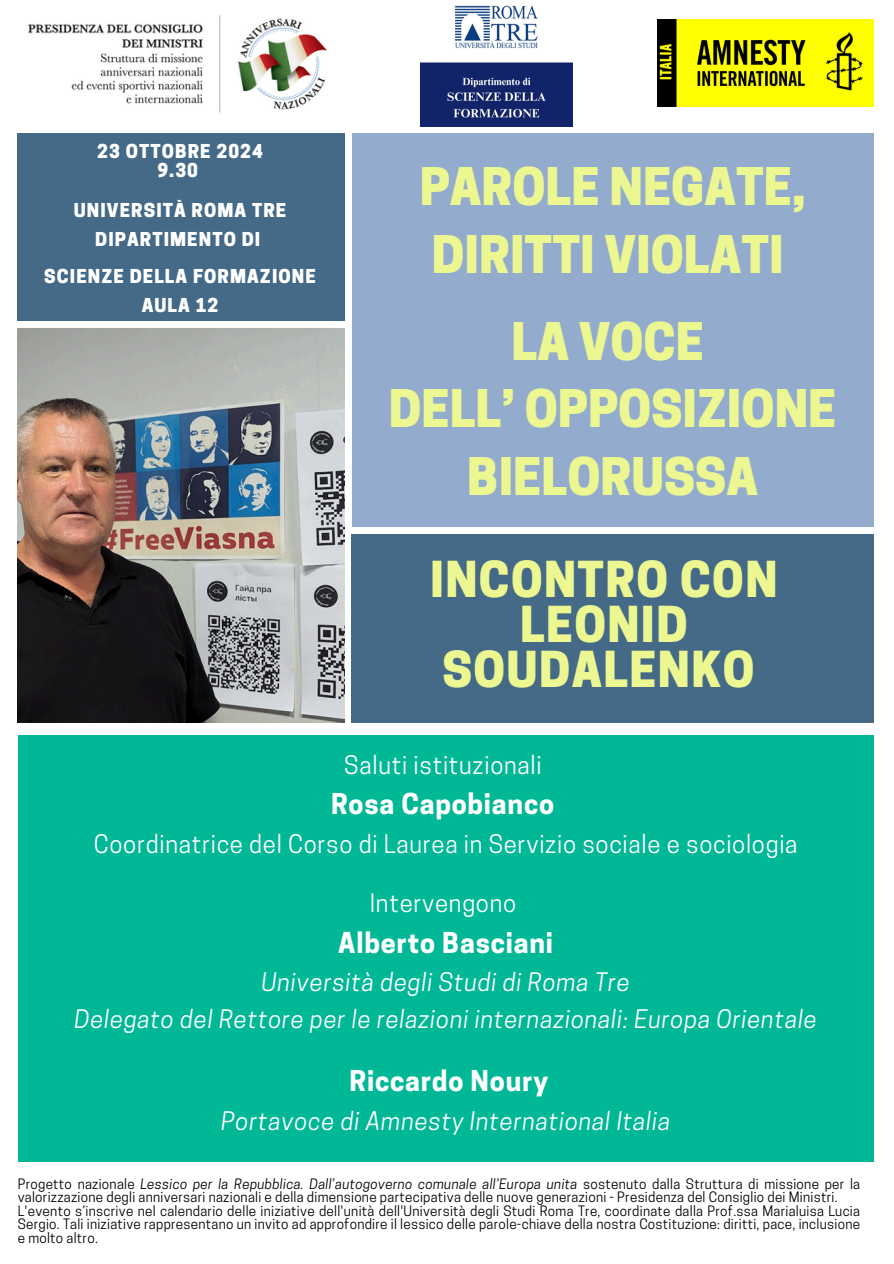
<style>
.page{position:relative;width:894px;height:1264px;background:#fff}
.page>*{position:absolute;margin:0;border:0;box-sizing:border-box;transform-origin:0 0}
.t1{font:800 48.6px/67.5px "Cooper Hewitt";color:#ecf791}
.t2{font:800 46.5px/45px "Cooper Hewitt";letter-spacing:.03em;color:#ecf791;text-align:center}
.t3{font:700 27px "Cooper Hewitt";letter-spacing:.03em;color:#fff}
.t4{font:italic 24px/37.2px "Cooper Hewitt";letter-spacing:.03em;color:#fff;text-align:center}
.t5{font:24px "Cooper Hewitt";letter-spacing:.03em;color:#fff}
.t6{font:800 18px/29.2px "Cooper Hewitt";letter-spacing:.06em;color:#fff;text-align:center}
.t7{font:13.5px/13.5px "Cooper Hewitt";letter-spacing:.02em;color:#000}
.s1{font-style:italic}
</style>
<div class="page">
<div style="left:18px;top:133px;width:326px;height:188px;background:#446a87"></div>
<div style="left:18px;top:735px;width:855px;height:427px;background:#00b796"></div>
<div style="left:351px;top:133px;width:522px;height:394px;background:#93accd"></div>
<div style="left:351px;top:534px;width:522px;height:188px;background:#446a87"></div>
<img style="left:657px;top:19px;width:216px;height:88px">
<img style="left:18px;top:328px;width:326px;height:394px">
<img style="left:420px;top:5px;width:152px;height:121px">
<img style="left:28px;top:15px;width:299px;height:98px">
<h3 class="t6" style="left:97px;top:143px;width:167px;line-height:19.2px">23 OTTOBRE 2024<br>9.30</h3>
<p class="t6" style="left:74px;top:198px;width:214px">UNIVERSITÀ ROMA TRE<br>DIPARTIMENTO DI</p>
<h1 class="t6" style="left:44px;top:263px;width:273px">SCIENZE DELLA FORMAZIONE<br>AULA 12</h1>
<h1 class="t1" style="left:419px;top:159px;width:387px">PAROLE NEGATE,<br>DIRITTI VIOLATI</h1>
<h1 class="t1" style="left:389px;top:314px;width:449px;text-align:center">LA VOCE<br>DELL’ OPPOSIZIONE<br>BIELORUSSA</h1>
<h2 class="t2" style="left:430px;top:562px;width:349px">INCONTRO CON<br>LEONID<br>SOUDALENKO</h2>
<p class="t5" style="left:344px;top:756px;width:199px">Saluti istituzionali</p>
<p class="t3" style="left:331px;top:794px;width:224px">Rosa Capobianco</p>
<p class="t5" style="left:94px;top:834px;width:705px">Coordinatrice del Corso di Laurea in Servizio sociale e sociologia</p>
<h3 class="t5" style="left:369px;top:894px;width:148px">Intervengono</h3>
<h3 class="t3" style="left:338px;top:932px;width:216px">Alberto Basciani</h3>
<h3 class="t4" style="left:74px;top:966px;width:743px">Università degli Studi di Roma Tre<br>Delegato del Rettore per le relazioni internazionali: Europa Orientale</h3>
<h3 class="t3" style="left:349px;top:1071px;width:200px">Riccardo Noury</h3>
<h3 class="t4" style="left:221px;top:1104px;width:450px">Portavoce di Amnesty International Italia</h3>
<h2 class="t7" style="left:18px;top:1178px;width:843px">Progetto nazionale <span class="s1">Lessico per la Repubblica. Dall’autogoverno comunale all’Europa unita</span> sostenuto dalla Struttura di missione per la valorizzazione degli anniversari nazionali e della dimensione partecipativa delle nuove generazioni - Presidenza del Consiglio dei Ministri.</h2>
<h2 class="t7" style="left:18px;top:1205px;width:843px;text-align:justify">L'evento s’inscrive nel calendario delle iniziative dell'unità dell'Università degli Studi Roma Tre, coordinate dalla Prof.ssa Marialuisa Lucia Sergio. Tali iniziative rappresentano un invito ad approfondire il lessico delle parole-chiave della nostra Costituzione: diritti, pace, inclusione e molto altro.</h2>
</div>
